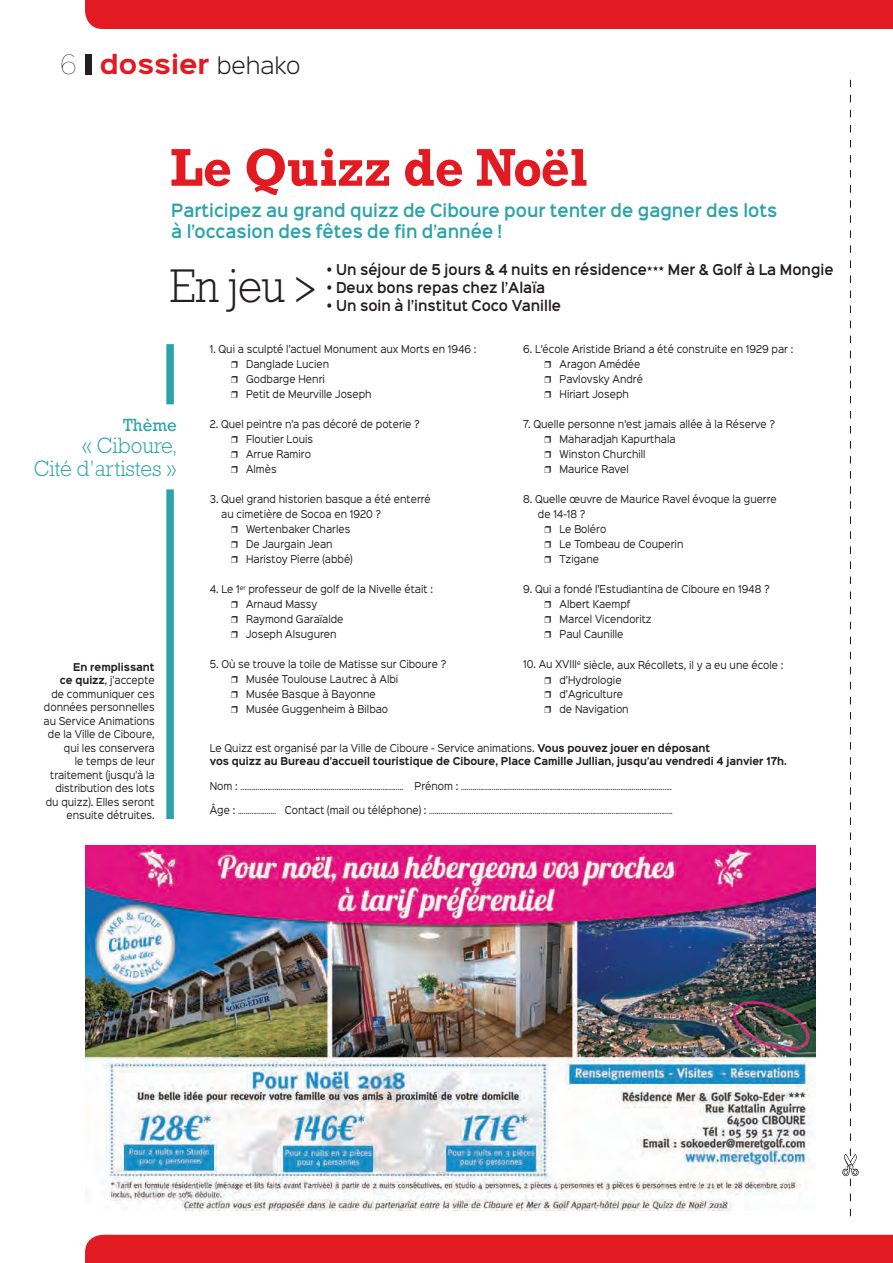
<style>
.page{position:relative;width:893px;height:1263px;background:#fff}
.page>*{position:absolute;margin:0;border:0;box-sizing:border-box;transform-origin:0 0}
.t1{font:700 54px "Rockwell Std";color:#e21a21;scale:.94 1}
.t2{font:300 48px "Rockwell Std";color:#231f20;scale:.9 1}
.t3{font:700 24px "Sinkin Sans 700";color:#e21a21}
.t4{font:300 22.5px/22.5px "Rockwell Std";color:#2ba4a9;text-align:right;scale:.94 1}
.t5{font:18px "Rockwell Std";color:#2ba4a9;scale:.94 1}
.t6{font:600 16.5px/21px "Sinkin Sans 600";color:#2ba4a9;scale:.9 1}
.t7{font:600 13.5px "Sinkin Sans 600";color:#231f20;scale:.9 1}
.t8{font:9.75px/15px "Sinkin Sans 400";color:#231f20;scale:.91 1}
.t9{font:700 9.75px "Sinkin Sans 700";color:#231f20;scale:.91 1}
.t10{font:7.5px "Sinkin Sans 400";color:#231f20;scale:.91 1}
.s1{font-family:"Sinkin Sans 100";font-weight:100;color:#231f20}
.s2{font-family:"Sinkin Sans 300";font-weight:300;font-size:21px;color:#231f20}
.s3{font-family:"Raleway"}
.s4{font-family:"Sinkin Sans 700";font-weight:700}
.s5{font-size:9.75px}
</style>
<div class="page">
<div style="left:85px;top:0;width:808px;height:29px;background:#e21a21"></div>
<div style="left:85px;top:1235px;width:808px;height:28px;background:#e21a21"></div>
<img style="left:85px;top:846px;width:730px;height:365px">
<svg style="left:842px;top:80px;width:17px;height:1136px"></svg>
<div style="left:166px;top:489px;width:8px;height:330px;background:#2ba4a9"></div>
<div style="left:166px;top:344px;width:8px;height:60px;background:#2ba4a9"></div>
<div style="left:85px;top:54px;width:6px;height:20px;background:#231f20"></div>
<h3 class="t3" style="left:60px;top:52px;width:241px"><span class="s1">6</span> dossier <span class="s2">behako</span></h3>
<h1 class="t1" style="left:170px;top:136px;width:446px">Le Quizz de Noël</h1>
<h3 class="t6" style="left:171px;top:198px;width:675px">Participez au grand quizz de Ciboure pour tenter de gagner des lots à l’occasion des fêtes de fin d’année !</h3>
<h2 class="t2" style="left:170px;top:259px;width:164px">En jeu <span class="s3">&gt;</span></h2>
<h3 class="t7" style="left:327px;top:258px;width:564px">• Un séjour de 5 jours &amp; 4 nuits en résidence★★★ Mer &amp; Golf à La Mongie</h3>
<h3 class="t7" style="left:327px;top:276px;width:244px">• Deux bons repas chez l’Alaïa</h3>
<h3 class="t7" style="left:327px;top:294px;width:261px">• Un soin à l’institut Coco Vanille</h3>
<h3 class="t5" style="left:123px;top:414px;width:59px">Thème</h3>
<h3 class="t4" style="left:34px;top:435px;width:155px">« Ciboure,<br>Cité d’artistes »</h3>
<p class="t9" style="left:73px;top:661px;width:91px">En remplissant</p>
<p class="t8" style="left:44px;top:672px;width:124px;line-height:13.5px;text-align:right"><span class="s4">ce quizz</span>, j'accepte<br>de communiquer ces données personnelles au Service Animations de la Ville de Ciboure, qui les conservera<br>le temps de leur traitement (jusqu'à la distribution des lots du quizz). Elles seront ensuite détruites.</p>
<p class="t8" style="left:246px;top:341px;width:255px;text-indent:-36px">1. Qui a sculpté l’actuel Monument aux Morts en 1946 :<br>Danglade Lucien<br>Godbarge Henri<br>Petit de Meurville Joseph</p>
<p class="t8" style="left:246px;top:416px;width:193px;text-indent:-36px">2. Quel peintre n’a pas décoré de poterie ?<br>Floutier Louis<br>Arrue Ramiro<br>Almès</p>
<p class="t8" style="left:210px;top:491px;width:244px">3. Quel grand historien basque a été enterré</p>
<p class="t8" style="left:221px;top:506px;width:177px">au cimetière de Socoa en 1920 ?</p>
<p class="t8" style="left:246px;top:521px;width:116px">Wertenbaker Charles</p>
<p class="t8" style="left:246px;top:536px;width:97px">De Jaurgain Jean</p>
<p class="t8" style="left:246px;top:551px;width:119px">Haristoy Pierre (abbé)</p>
<p class="t8" style="left:246px;top:581px;width:207px;text-indent:-36px">4. Le 1<sup>er</sup> professeur de golf de la Nivelle était :<br>Arnaud Massy<br>Raymond Garaïalde<br>Joseph Alsuguren</p>
<p class="t8" style="left:246px;top:656px;width:222px;text-indent:-36px">5. Où se trouve la toile de Matisse sur Ciboure ?<br>Musée Toulouse Lautrec à Albi<br>Musée Basque à Bayonne<br>Musée Guggenheim à Bilbao</p>
<p class="t8" style="left:559px;top:341px;width:258px;text-indent:-36px">6. L’école Aristide Briand a été construite en 1929 par :<br>Aragon Amédée<br>Pavlovsky André<br>Hiriart Joseph</p>
<p class="t8" style="left:559px;top:416px;width:238px;text-indent:-36px">7. Quelle personne n’est jamais allée à la Réserve ?<br>Maharadjah Kapurthala<br>Winston Churchill<br>Maurice Ravel</p>
<p class="t8" style="left:523px;top:491px;width:280px">8. Quelle œuvre de Maurice Ravel évoque la guerre</p>
<p class="t8" style="left:538px;top:506px;width:54px">de 14-18 ?</p>
<p class="t8" style="left:559px;top:521px;width:53px">Le Boléro</p>
<p class="t8" style="left:559px;top:536px;width:138px">Le Tombeau de Couperin</p>
<p class="t8" style="left:559px;top:551px;width:45px">Tzigane</p>
<p class="t8" style="left:559px;top:581px;width:233px;text-indent:-36px">9. Qui a fondé l’Estudiantina de Ciboure en 1948 ?<br>Albert Kaempf<br>Marcel Vicendoritz<br>Paul Caunille</p>
<p class="t8" style="left:559px;top:656px;width:248px;text-indent:-36px">10. Au XVIII<sup>e</sup> siècle, aux Récollets, il y a eu une école : d’Hydrologie<br>d’Agriculture<br>de Navigation</p>
<p class="t8" style="left:210px;top:740px;width:551px">Le Quizz est organisé par la Ville de Ciboure - Service animations. <span class="s4">Vous pouvez jouer en déposant</span></p>
<p class="t9" style="left:210px;top:756px;width:636px">vos quizz au Bureau d’accueil touristique de Ciboure, Place Camille Jullian, jusqu’au vendredi 4 janvier 17h.</p>
<p class="t10" style="left:210px;top:781px;width:510px"><span class="s5">Nom :</span> ..................................................................................... <span class="s5">Prénom :</span> ..............................................................................................................</p>
<p class="t10" style="left:210px;top:805px;width:510px"><span class="s5">Âge :</span> .................... <span class="s5">Contact (mail ou téléphone) :</span> ...............................................................................................................................</p>
</div>
